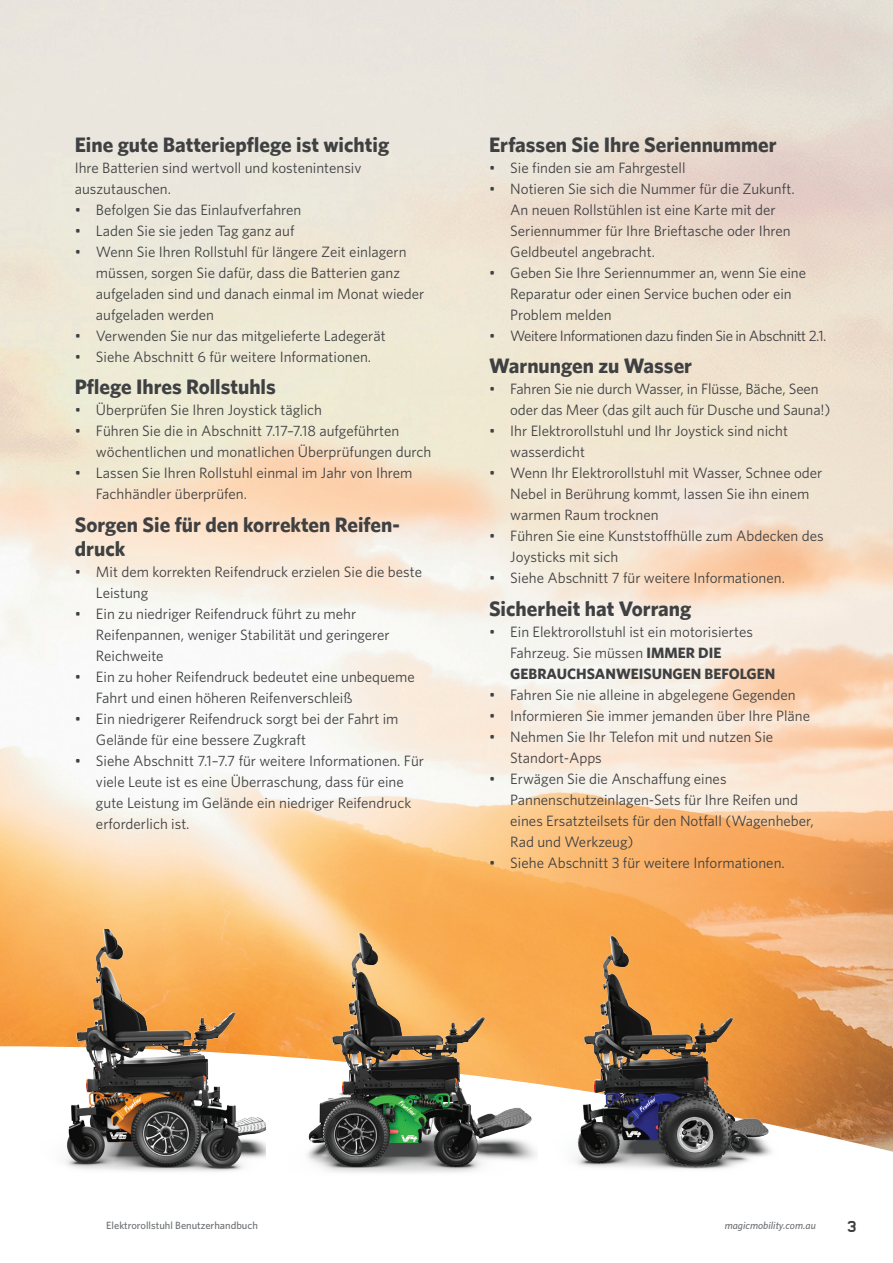
<style>
.page{position:relative;width:893px;height:1263px;background:#fff}
.page>*{position:absolute;margin:0;border:0;box-sizing:border-box;transform-origin:0 0}
.t1{font:700 21px/24px "Whitney";color:#3f4042}
.t2{font:15px/21px "Whitney";color:#3f4042}
.t3{font:15px "Whitney";letter-spacing:-.03em;color:#3f4042}
.t4{font:15px "Alpha Headline";color:#3f4042}
.t5{font:500 10.5px "Whitney";color:#6c6f72}
.t6{font:italic 500 10.5px "Whitney";color:#6c6f72}
.s1{font-weight:700}
</style>
<div class="page">
<img style="left:0;top:0;width:892px;height:1046px">
<svg style="left:0;top:1046px;width:893px;height:106px"></svg>
<img style="left:39px;top:929px;width:227px;height:243px">
<img style="left:542px;top:932px;width:242px;height:237px">
<img style="left:288px;top:929px;width:249px;height:244px">
<h1 class="t1" style="left:75px;top:132px;width:316px">Eine gute Batteriepflege ist wichtig</h1>
<p class="t2" style="left:75px;top:157px;width:288px">Ihre Batterien sind wertvoll und kostenintensiv auszutauschen.</p>
<p class="t2" style="left:75px;top:199px;width:228px">• Befolgen Sie das Einlaufverfahren</p>
<p class="t2" style="left:75px;top:220px;width:221px">• Laden Sie sie jeden Tag ganz auf</p>
<p class="t2" style="left:96px;top:241px;width:330px;text-indent:-21px">• Wenn Sie Ihren Rollstuhl für längere Zeit einlagern müssen, sorgen Sie dafür, dass die Batterien ganz aufgeladen sind und danach einmal im Monat wieder aufgeladen werden</p>
<p class="t2" style="left:75px;top:325px;width:312px">• Verwenden Sie nur das mitgelieferte Ladegerät</p>
<p class="t2" style="left:75px;top:346px;width:298px">• Siehe Abschnitt 6 für weitere Informationen.</p>
<h1 class="t1" style="left:75px;top:374px;width:203px">Pflege Ihres Rollstuhls</h1>
<p class="t2" style="left:75px;top:399px;width:249px">• Überprüfen Sie Ihren Joystick täglich</p>
<p class="t2" style="left:96px;top:420px;width:337px;text-indent:-21px">• Führen Sie die in Abschnitt 7.17–7.18 aufgeführten wöchentlichen und monatlichen Überprüfungen durch</p>
<p class="t2" style="left:96px;top:462px;width:318px;text-indent:-21px">• Lassen Sie Ihren Rollstuhl einmal im Jahr von Ihrem<br>Fachhändler überprüfen.</p>
<h1 class="t1" style="left:75px;top:512px;width:327px">Sorgen Sie für den korrekten Reifen&shy;druck</h1>
<p class="t2" style="left:96px;top:561px;width:328px;text-indent:-21px">• Mit dem korrekten Reifendruck erzielen Sie die beste<br>Leistung</p>
<p class="t2" style="left:96px;top:603px;width:295px;text-indent:-21px">• Ein zu niedriger Reifendruck führt zu mehr<br>Reifenpannen, weniger Stabilität und geringerer<br>Reichweite</p>
<p class="t2" style="left:96px;top:666px;width:320px;text-indent:-21px">• Ein zu hoher Reifendruck bedeutet eine unbequeme<br>Fahrt und einen höheren Reifenverschleiß</p>
<p class="t2" style="left:96px;top:708px;width:304px;text-indent:-21px">• Ein niedrigerer Reifendruck sorgt bei der Fahrt im<br>Gelände für eine bessere Zugkraft</p>
<p class="t2" style="left:96px;top:750px;width:330px;text-indent:-21px">• Siehe Abschnitt 7.1–7.7 für weitere Informationen. Für viele Leute ist es eine Überraschung, dass für eine gute Leistung im Gelände ein niedriger Reifendruck erforderlich ist.</p>
<h1 class="t1" style="left:489px;top:132px;width:289px">Erfassen Sie Ihre Seriennummer</h1>
<p class="t2" style="left:489px;top:157px;width:198px">• Sie finden sie am Fahrgestell</p>
<p class="t2" style="left:510px;top:178px;width:286px;text-indent:-21px">• Notieren Sie sich die Nummer für die Zukunft.<br>An neuen Rollstühlen ist eine Karte mit der Seriennummer für Ihre Brieftasche oder Ihren Geldbeutel angebracht.</p>
<p class="t2" style="left:510px;top:262px;width:297px;text-indent:-21px">• Geben Sie Ihre Seriennummer an, wenn Sie eine<br>Reparatur oder einen Service buchen oder ein<br>Problem melden</p>
<p class="t3" style="left:489px;top:327px;width:339px">• Weitere Informationen dazu finden Sie in Abschnitt 2.1.</p>
<h1 class="t1" style="left:489px;top:353px;width:205px">Warnungen zu Wasser</h1>
<p class="t2" style="left:510px;top:378px;width:322px;text-indent:-21px">• Fahren Sie nie durch Wasser, in Flüsse, Bäche, Seen oder das Meer (das gilt auch für Dusche und Sauna!)</p>
<p class="t2" style="left:510px;top:420px;width:279px;text-indent:-21px">• Ihr Elektrorollstuhl und Ihr Joystick sind nicht wasserdicht</p>
<p class="t2" style="left:510px;top:462px;width:314px;text-indent:-21px">• Wenn Ihr Elektrorollstuhl mit Wasser, Schnee oder<br>Nebel in Berührung kommt, lassen Sie ihn einem warmen Raum trocknen</p>
<p class="t2" style="left:510px;top:525px;width:315px;text-indent:-21px">• Führen Sie eine Kunststoffhülle zum Abdecken des<br>Joysticks mit sich</p>
<p class="t2" style="left:489px;top:567px;width:297px">• Siehe Abschnitt 7 für weitere Informationen.</p>
<h1 class="t1" style="left:489px;top:596px;width:204px">Sicherheit hat Vorrang</h1>
<p class="t2" style="left:510px;top:621px;width:267px;text-indent:-21px">• Ein Elektrorollstuhl ist ein motorisiertes<br>Fahrzeug. Sie müssen <span class="s1">IMMER DIE<br>GEBRAUCHSANWEISUNGEN BEFOLGEN</span></p>
<p class="t2" style="left:489px;top:684px;width:308px">• Fahren Sie nie alleine in abgelegene Gegenden</p>
<p class="t2" style="left:489px;top:705px;width:323px">• Informieren Sie immer jemanden über Ihre Pläne</p>
<p class="t2" style="left:510px;top:726px;width:264px;text-indent:-21px">• Nehmen Sie Ihr Telefon mit und nutzen Sie<br>Standort-Apps</p>
<p class="t2" style="left:510px;top:768px;width:305px;text-indent:-21px">• Erwägen Sie die Anschaffung eines Pannenschutzeinlagen-Sets für Ihre Reifen und eines Ersatzteilsets für den Notfall (Wagenheber, Rad und Werkzeug)</p>
<p class="t2" style="left:489px;top:852px;width:297px">• Siehe Abschnitt 3 für weitere Informationen.</p>
<p class="t5" style="left:106px;top:1219px;width:153px">Elektrorollstuhl Benutzerhandbuch</p>
<p class="t6" style="left:725px;top:1219px;width:93px">magicmobility.com.au</p>
<p class="t4" style="left:846px;top:1216px;width:13px">3</p>
</div>
